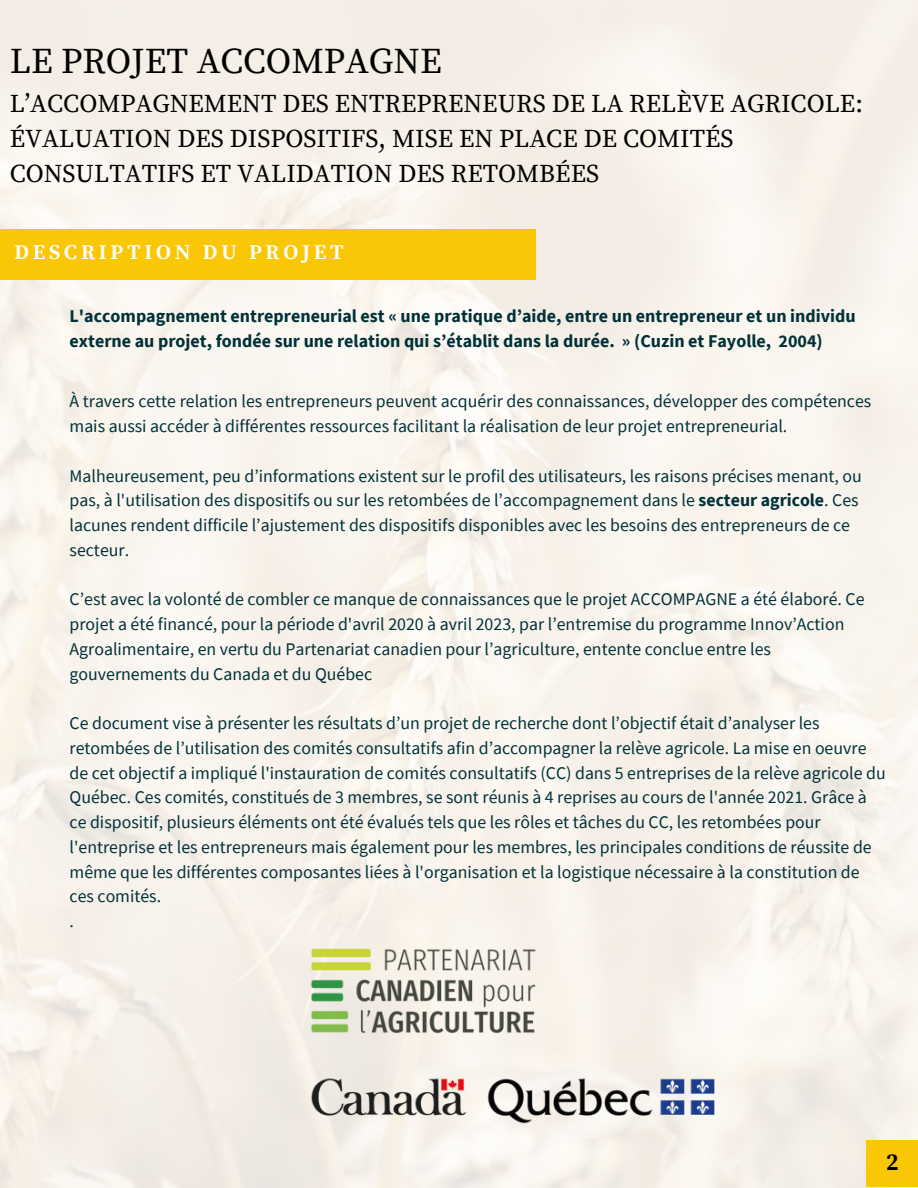
<style>
.page{position:relative;width:918px;height:1188px;background:#fff}
.page>*{position:absolute;margin:0;border:0;box-sizing:border-box;transform-origin:0 0}
.t1{font:36px "Source Serif Pro";color:#000}
.t2{font:25.5px/34.8px "Source Serif Pro";color:#000}
.t3{font:700 24px "Source Serif Pro";color:#000}
.t4{font:700 21px "Source Serif Pro";letter-spacing:.18em;color:#fff}
.t5{font:700 18px/24.8px "Source Sans Pro";color:#003138}
.t6{font:17.85px/24.8px "Source Sans Pro";color:#003138}
.s1{font-weight:700}
</style>
<div class="page">
<img style="left:0;top:0;width:918px;height:1188px">
<div style="left:0;top:229px;width:535px;height:51px;background:#fac707"></div>
<img style="left:311px;top:948px;width:404px;height:177px">
<div style="left:867px;top:1141px;width:51px;height:46px;background:#fac707"></div>
<p class="t1" style="left:10px;top:40px;width:434px">LE PROJET ACCOMPAGNE</p>
<p class="t2" style="left:10px;top:88px;width:855px">L’ACCOMPAGNEMENT DES ENTREPRENEURS DE LA RELÈVE AGRICOLE:<br>ÉVALUATION DES DISPOSITIFS, MISE EN PLACE DE COMITÉS<br>CONSULTATIFS ET VALIDATION DES RETOMBÉES</p>
<p class="t4" style="left:15px;top:240px;width:331px">DESCRIPTION DU PROJET</p>
<p class="t5" style="left:70px;top:303px;width:788px">L'accompagnement entrepreneurial est « une pratique d’aide, entre un entrepreneur et un individu externe au projet, fondée sur une relation qui s’établit dans la durée. » (Cuzin et Fayolle, 2004)</p>
<p class="t6" style="left:70px;top:389px;width:803px">À travers cette relation les entrepreneurs peuvent acquérir des connaissances, développer des compétences mais aussi accéder à différentes ressources facilitant la réalisation de leur projet entrepreneurial.</p>
<p class="t6" style="left:70px;top:463px;width:794px">Malheureusement, peu d’informations existent sur le profil des utilisateurs, les raisons précises menant, ou pas, à l'utilisation des dispositifs ou sur les retombées de l’accompagnement dans le <span class="s1">secteur agricole</span>. Ces lacunes rendent difficile l’ajustement des dispositifs disponibles avec les besoins des entrepreneurs de ce secteur.</p>
<p class="t6" style="left:70px;top:587px;width:796px">C’est avec la volonté de combler ce manque de connaissances que le projet ACCOMPAGNE a été élaboré. Ce projet a été financé, pour la période d'avril 2020 à avril 2023, par l’entremise du programme Innov’Action Agroalimentaire, en vertu du Partenariat canadien pour l’agriculture, entente conclue entre les gouvernements du Canada et du Québec</p>
<p class="t6" style="left:70px;top:710px;width:818px">Ce document vise à présenter les résultats d’un projet de recherche dont l’objectif était d’analyser les retombées de l’utilisation des comités consultatifs afin d’accompagner la relève agricole. La mise en oeuvre de cet objectif a impliqué l'instauration de comités consultatifs (CC) dans 5 entreprises de la relève agricole du Québec. Ces comités, constitués de 3 membres, se sont réunis à 4 reprises au cours de l'année 2021. Grâce à ce dispositif, plusieurs éléments ont été évalués tels que les rôles et tâches du CC, les retombées pour l'entreprise et les entrepreneurs mais également pour les membres, les principales conditions de réussite de même que les différentes composantes liées à l'organisation et la logistique nécessaire à la constitution de ces comités.</p>
<p class="t6" style="left:70px;top:908px;width:6px">.</p>
<p class="t3" style="left:886px;top:1148px;width:14px">2</p>
</div>
